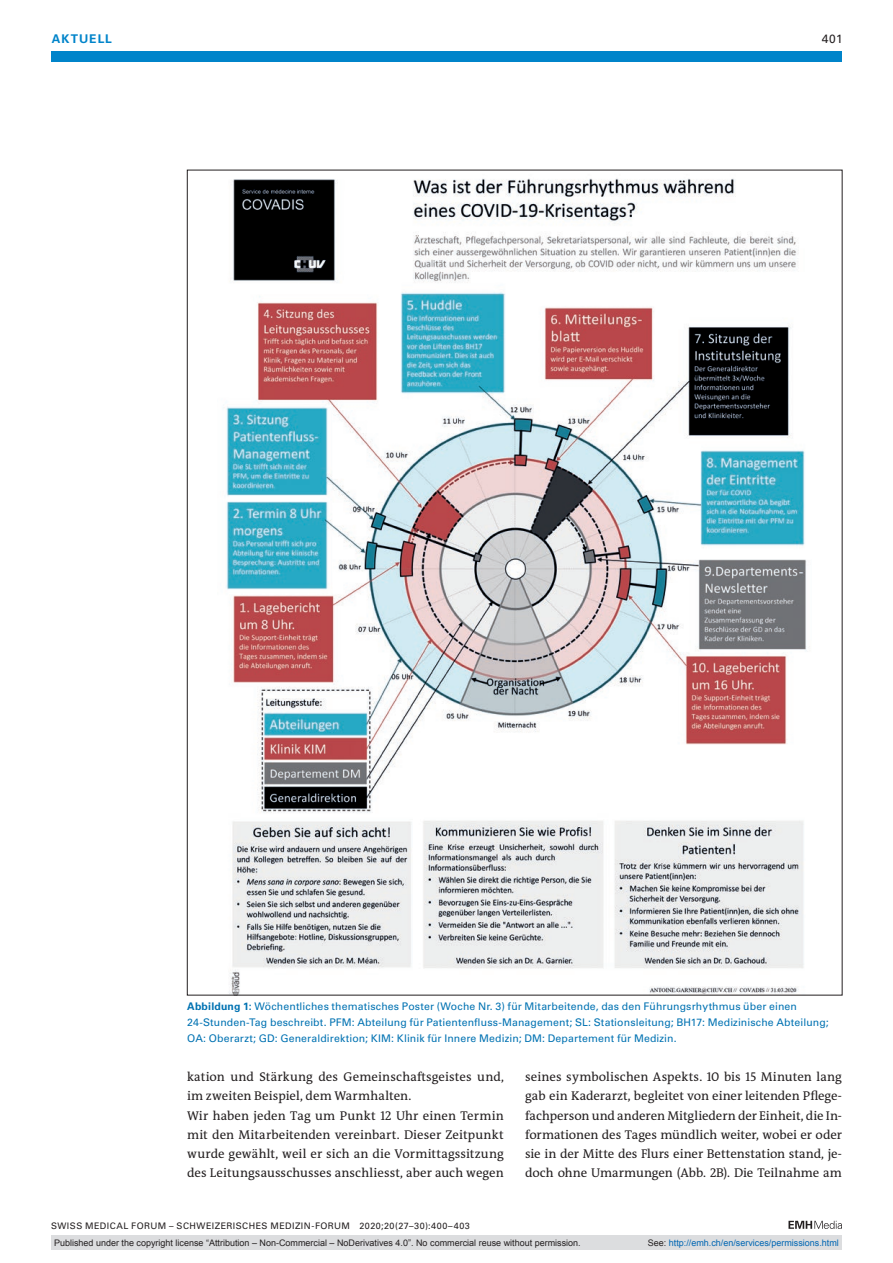
<style>
.page{position:relative;width:893px;height:1263px;background:#fff}
.page>*{position:absolute;margin:0;border:0;box-sizing:border-box;transform-origin:0 0}
.section-pn{font:12.75px/19.2px "The Antiqua B W5 Plain";letter-spacing:.005em;color:#231f20;text-align:justify}
.ressort{font:700 12px "Univers LT Std";color:#0084ca}
.ressort-2{font:12px "Univers LT Std";color:#231f20}
.fig-caption{font:10.5px/15.8px "Univers LT Std";letter-spacing:.01em;color:#0072b2}
.t1{font:9px "Arial";color:#231f20}
.fusszeile{font:9px "Univers LT Std";letter-spacing:.05em;color:#231f20}
.t2{font:9px "Arial";color:#0066b3}
.s1{font-weight:700}
.s2{color:#231f20}
</style>
<div class="page">
<div style="left:51px;top:51px;width:791px;height:11px;background:#0084ca"></div>
<svg style="left:788px;top:1221px;width:54px;height:8px"></svg>
<img style="left:226px;top:178px;width:581px;height:815px">
<div style="left:51px;top:1235px;width:791px;height:15px;background:#dcdddf"></div>
<p class="ressort" style="left:52px;top:31px;width:19px">Aktuell</p>
<p class="ressort-2" style="left:822px;top:31px;width:23px">401</p>
<p class="fig-caption" style="left:187px;top:999px;width:643px"><span class="s1">Abbildung 1:</span> Wöchentliches thematisches Poster (Woche Nr. 3) für Mitarbeitende, das den Führungsrhythmus über einen<br>24-Stunden-Tag beschreibt. PFM: Abteilung für Patientenfluss-Management; SL: Stationsleitung; BH17: Medizinische Abteilung;<br>OA: Oberarzt; GD: Generaldirektion; KIM: Klinik für Innere Medizin; DM: Departement für Medizin.</p>
<p class="section-pn" style="left:187px;top:1067px;width:318px">kation und Stärkung des Gemeinschaftsgeistes und, im zweiten Beispiel, dem Warmhalten.</p>
<p class="section-pn" style="left:187px;top:1106px;width:318px">Wir haben jeden Tag um Punkt 12 Uhr einen Termin mit den Mitarbeitenden vereinbart. Dieser Zeitpunkt wurde gewählt, weil er sich an die Vormittagssitzung des Leitungsausschusses anschliesst, aber auch wegen</p>
<p class="fusszeile" style="left:51px;top:1220px;width:420px">SWISS MEDICAL FORUM – SCHWEIZERISCHES MEDIZIN-FORUM 2020;20(27–30):400–403</p>
<p class="section-pn" style="left:525px;top:1067px;width:318px">seines symbolischen Aspekts. 10 bis 15 Minuten lang gab ein Kaderarzt, begleitet von einer leitenden Pflege&shy;fachperson und anderen Mitgliedern der Einheit, die In&shy;formationen des Tages mündlich weiter, wobei er oder sie in der Mitte des Flurs einer Bettenstation stand, je&shy;doch ohne Umarmungen (Abb. 2B). Die Teilnahme am</p>
<p class="t1" style="left:54px;top:1237px;width:528px">Published under the copyright license “Attribution – Non-Commercial – NoDerivatives 4.0”. No commercial reuse without permission.</p>
<p class="t2" style="left:648px;top:1237px;width:193px"><span class="s2">See:</span> http://emh.ch/en/services/permissions.html</p>
</div>
